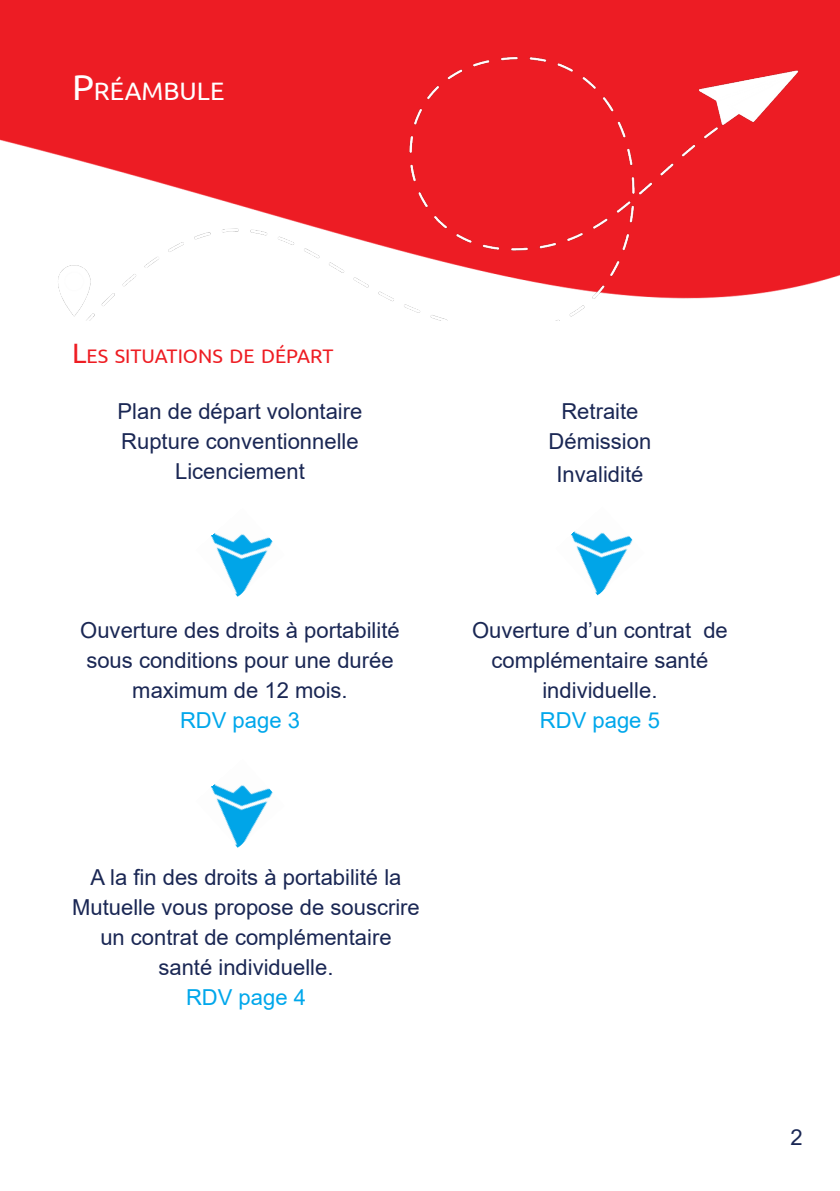
<style>
.page{position:relative;width:840px;height:1191px;background:#fff}
.page>*{position:absolute;margin:0;border:0;box-sizing:border-box;transform-origin:0 0}
.t1{font:25.2px "Ubuntu";color:#fff}
.t2{font:22px/30px "Arial";color:#1a2754;text-align:center}
.t3{font:22px "Arial";color:#00a7eb}
.t4{font:19.6px "Ubuntu";color:#ee1d23}
.s1{font-size:36px}
.s2{font-size:28px}
</style>
<div class="page">
<img style="left:0;top:0;width:839px;height:320px">
<img style="left:210px;top:533px;width:63px;height:64px">
<img style="left:570px;top:531px;width:63px;height:64px">
<img style="left:210px;top:784px;width:63px;height:64px">
<p class="t1" style="left:72px;top:76px;width:154px"><span class="s1">P</span>RÉAMBULE</p>
<p class="t4" style="left:72px;top:344px;width:263px"><span class="s2">L</span>ES SITUATIONS DE DÉPART</p>
<p class="t2" style="left:117px;top:396px;width:246px">Plan de départ volontaire</p>
<p class="t2" style="left:121px;top:426px;width:239px">Rupture conventionnelle</p>
<p class="t2" style="left:175px;top:456px;width:131px">Licenciement</p>
<p class="t2" style="left:561px;top:396px;width:79px">Retraite</p>
<p class="t2" style="left:548px;top:426px;width:104px">Démission</p>
<p class="t2" style="left:556px;top:459px;width:88px">Invalidité</p>
<p class="t2" style="left:80px;top:615px;width:321px">Ouverture des droits à portabilité sous conditions pour une durée maximum de 12 mois.</p>
<p class="t3" style="left:180px;top:705px;width:121px">RDV page 3</p>
<p class="t2" style="left:471px;top:615px;width:257px">Ouverture d’un contrat de complémentaire santé</p>
<p class="t2" style="left:542px;top:675px;width:116px">individuelle.</p>
<p class="t3" style="left:539px;top:705px;width:121px">RDV page 5</p>
<p class="t2" style="left:72px;top:862px;width:349px">A la fin des droits à portabilité la<br>Mutuelle vous propose de souscrire un contrat de complémentaire santé individuelle.</p>
<p class="t3" style="left:186px;top:982px;width:121px">RDV page 4</p>
<p class="t2" style="left:790px;top:1121px;width:14px">2</p>
</div>
